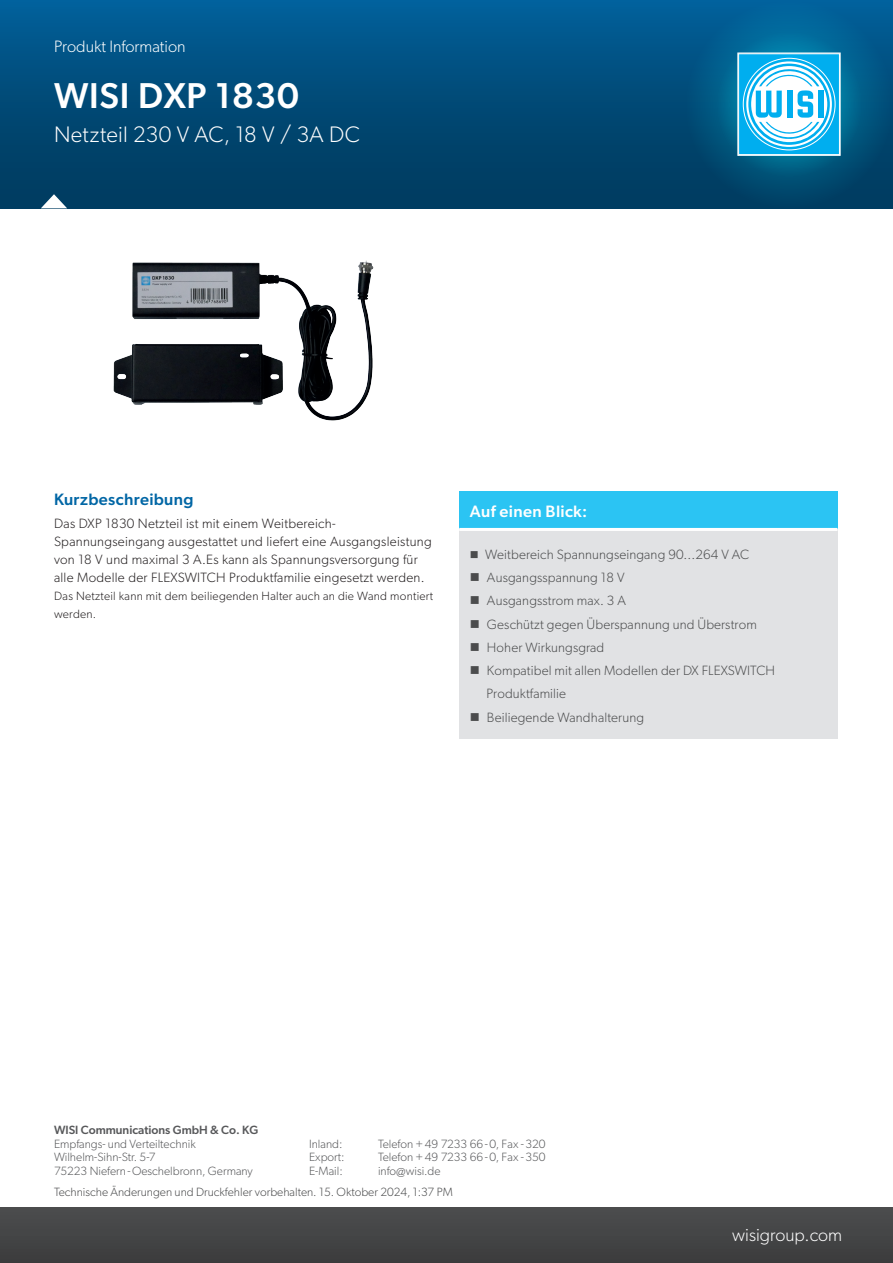
<style>
.page{position:relative;width:893px;height:1263px;background:#fff}
.page>*{position:absolute;margin:0;border:0;box-sizing:border-box;transform-origin:0 0}
.Headline_H1_24_pt{font:500 36px "Gibson";letter-spacing:.02em;color:#fff}
.Headline_H2{font:300 22.5px "Gibson";letter-spacing:.01em;color:#fff}
.t1{font:300 18px "Gibson";color:#fff}
.t2{font:300 16.5px "Gibson";color:#fff}
.Headline_H3_11_Pt{font:500 16.5px "Gibson";letter-spacing:.02em;color:#0166a5}
.Headline_H3_11_Pt-2{font:500 16.5px "Gibson";letter-spacing:.02em;color:#fff}
.t3{font:300 13.5px/23.2px "Gibson";letter-spacing:.01em;color:#4b4c4d}
.Copy_neu{font:300 13.5px/18px "Gibson";letter-spacing:.02em;color:#231f20}
.t4{font:300 12px "Gibson";color:#57585a}
.t5{font:300 12px "Gibson";color:#4b4c4d}
.Copy_neu-2{font:300 12px/18px "Gibson";letter-spacing:.02em;color:#231f20}
.t6{font:500 12px "Gibson";color:#57585a}
</style>
<div class="page">
<div style="left:0;top:0;width:893px;height:208px;background:linear-gradient(to bottom,#015e97,#00385b)"></div>
<div style="left:685px;top:0;width:208px;height:208px;background:linear-gradient(to bottom,#01669e,#004263);border-radius:50%"></div>
<svg style="left:716px;top:31px;width:146px;height:146px;background:#026992"></svg>
<div style="left:739px;top:54px;width:100px;height:101px;background:#00aeef"></div>
<svg style="left:743px;top:58px;width:93px;height:92px"></svg>
<svg style="left:744px;top:59px;width:91px;height:90px"></svg>
<svg style="left:746px;top:61px;width:86px;height:86px"></svg>
<svg style="left:748px;top:64px;width:82px;height:81px"></svg>
<svg style="left:751px;top:66px;width:76px;height:76px"></svg>
<div style="left:818px;top:91px;width:6px;height:27px;background:#00aeef"></div>
<svg style="left:756px;top:69px;width:63px;height:72px"></svg>
<div style="left:737px;top:53px;width:104px;height:103px;border:1px solid #fff"></div>
<div style="left:0;top:1208px;width:893px;height:55px;background:#454647"></div>
<svg style="left:41px;top:194px;width:26px;height:14px"></svg>
<img style="left:113px;top:260px;width:261px;height:161px">
<div style="left:459px;top:491px;width:378px;height:38px;background:#2bc4f3"></div>
<div style="left:459px;top:529px;width:378px;height:209px;background:#e1e2e4"></div>
<hr style="left:459px;top:528px;width:378px;height:3px;background:#fff">
<p class="t2" style="left:54px;top:37px;width:133px">Produkt Information</p>
<p class="Headline_H1_24_pt" style="left:54px;top:74px;width:246px">WISI DXP 1830</p>
<p class="Headline_H2" style="left:54px;top:121px;width:307px">Netzteil 230 V AC, 18 V / 3A DC</p>
<p class="Headline_H3_11_Pt" style="left:54px;top:490px;width:141px">Kurzbeschreibung</p>
<p class="Copy_neu" style="left:54px;top:514px;width:379px">Das DXP 1830 Netzteil ist mit einem Weitbereich-Spannungseingang ausgestattet und liefert eine Ausgangsleistung von 18 V und maximal 3 A.Es kann als Spannungsversorgung für alle Modelle der FLEXSWITCH Produktfamilie eingesetzt werden.</p>
<p class="Copy_neu-2" style="left:54px;top:586px;width:381px">Das Netzteil kann mit dem beiliegenden Halter auch an die Wand montiert werden.</p>
<p class="Headline_H3_11_Pt-2" style="left:470px;top:501px;width:119px">Auf einen Blick:</p>
<p class="t3" style="left:485px;top:542px;width:266px">Weitbereich Spannungseingang 90...264 V AC</p>
<p class="t3" style="left:487px;top:565px;width:139px">Ausgangsspannung 18 V</p>
<p class="t3" style="left:487px;top:589px;width:141px">Ausgangsstrom max. 3 A</p>
<p class="t3" style="left:487px;top:612px;width:271px">Geschützt gegen Überspannung und Überstrom</p>
<p class="t3" style="left:487px;top:635px;width:119px">Hoher Wirkungsgrad</p>
<p class="t3" style="left:486px;top:658px;width:290px">Kompatibel mit allen Modellen der DX FLEXSWITCH<br>Produktfamilie</p>
<p class="t3" style="left:487px;top:705px;width:159px">Beiliegende Wandhalterung</p>
<p class="t6" style="left:54px;top:1123px;width:206px">WISI Communications GmbH &amp; Co. KG</p>
<p class="t4" style="left:54px;top:1136px;width:143px">Empfangs- und Verteiltechnik</p>
<p class="t4" style="left:309px;top:1136px;width:35px">Inland:</p>
<p class="t4" style="left:378px;top:1136px;width:169px">Telefon +49 7233 66-0, Fax -320</p>
<p class="t4" style="left:54px;top:1149px;width:103px">Wilhelm-Sihn-Str. 5-7</p>
<p class="t4" style="left:309px;top:1149px;width:37px">Export:</p>
<p class="t4" style="left:378px;top:1149px;width:169px">Telefon +49 7233 66-0, Fax -350</p>
<p class="t4" style="left:54px;top:1163px;width:200px">75223 Niefern-Oeschelbronn, Germany</p>
<p class="t4" style="left:309px;top:1163px;width:35px">E-Mail:</p>
<p class="t4" style="left:378px;top:1163px;width:64px">info@wisi.de</p>
<p class="t5" style="left:54px;top:1185px;width:400px">Technische Änderungen und Druckfehler vorbehalten. 15. Oktober 2024, 1:37 PM</p>
<h3 class="t1" style="left:732px;top:1224px;width:111px">wisigroup.com</h3>
</div>
